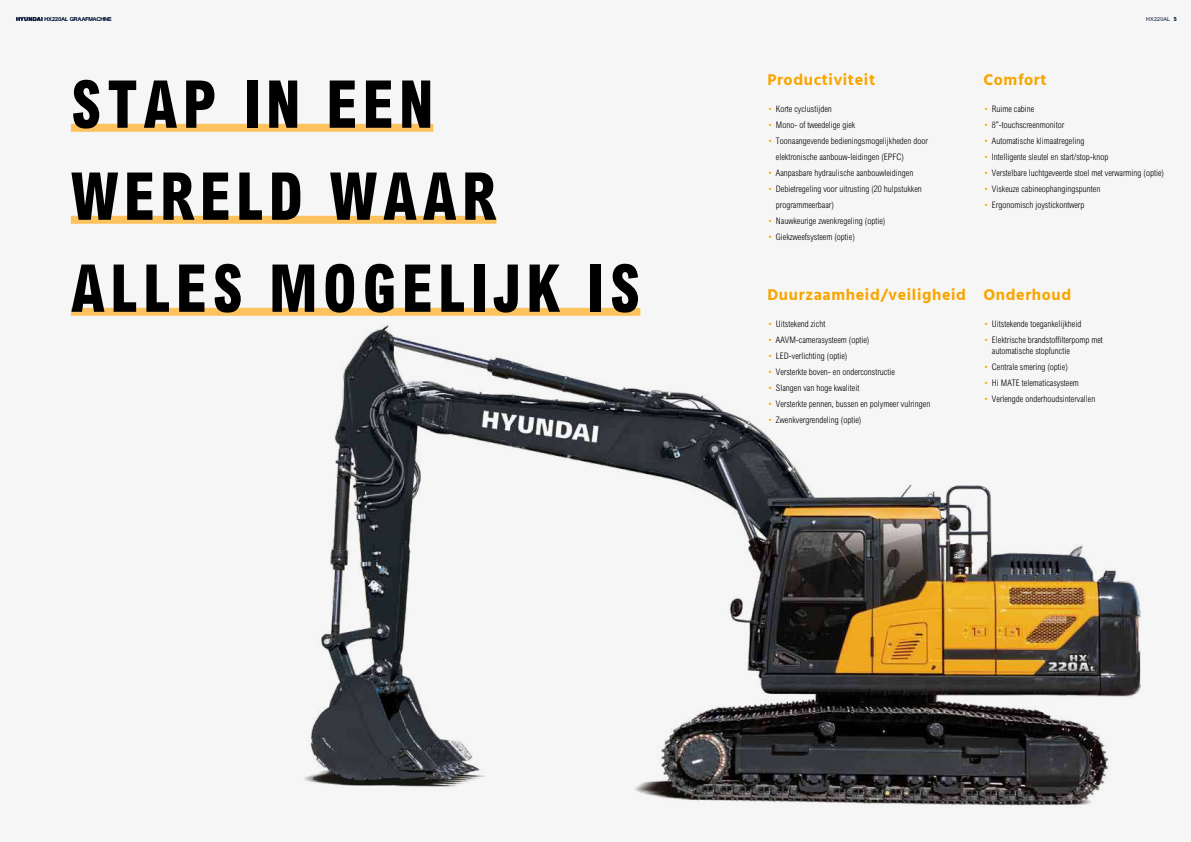
<style>
.page{position:relative;width:1191px;height:842px;background:#f7f6f7}
.page>*{position:absolute;margin:0;border:0;box-sizing:border-box;transform-origin:0 0}
.t1{font:800 condensed 66px/92px "Arial";letter-spacing:.09em;color:#000;scale:.93 1}
.t2{font:700 16px "Hind";letter-spacing:.04em;color:#f7a600}
.t3{font:300 condensed 9px/16px "Arial";color:#000}
.t4{font:6px "Arial MT Light";letter-spacing:.02em;color:#001437}
.s1{font-family:"Hind";font-weight:700}
.s2{color:#f7a600}
</style>
<div class="page">
<img style="left:283px;top:307px;width:858px;height:499px">
<div style="left:71px;top:124px;width:362px;height:8px;background:#fbc25e"></div>
<div style="left:71px;top:216px;width:425px;height:8px;background:#fbc25e"></div>
<div style="left:71px;top:308px;width:569px;height:8px;background:#fbc25e"></div>
<p class="t4" style="left:16px;top:16px;width:97px"><span class="s1">HYUNDAI</span> HX220AL GRAAFMACHINE</p>
<p class="t4" style="left:1146px;top:16px;width:32px">HX220AL <span class="s1">5</span></p>
<h1 class="t1" style="left:71px;top:57px;width:614px">STAP IN EEN<br>WERELD WAAR<br>ALLES MOGELIJK IS</h1>
<h2 class="t2" style="left:767px;top:70px;width:109px">Productiviteit</h2>
<p class="t3" style="left:767px;top:101px;width:66px"><span class="s2">•</span> Korte cyclustijden</p>
<p class="t3" style="left:767px;top:117px;width:89px"><span class="s2">•</span> Mono- of tweedelige giek</p>
<p class="t3" style="left:776px;top:133px;width:153px;text-indent:-9px"><span class="s2">•</span> Toonaangevende bedieningsmogelijkheden door elektronische aanbouw-leidingen (EPFC)</p>
<p class="t3" style="left:767px;top:165px;width:147px"><span class="s2">•</span> Aanpasbare hydraulische aanbouwleidingen</p>
<p class="t3" style="left:776px;top:181px;width:147px;text-indent:-9px"><span class="s2">•</span> Debietregeling voor uitrusting (20 hulpstukken programmeerbaar)</p>
<p class="t3" style="left:767px;top:213px;width:119px"><span class="s2">•</span> Nauwkeurige zwenkregeling (optie)</p>
<p class="t3" style="left:767px;top:229px;width:89px"><span class="s2">•</span> Giekzweefsysteem (optie)</p>
<h2 class="t2" style="left:767px;top:285px;width:200px">Duurzaamheid/veiligheid</h2>
<p class="t3" style="left:767px;top:316px;width:59px"><span class="s2">•</span> Uitstekend zicht</p>
<p class="t3" style="left:767px;top:332px;width:104px"><span class="s2">•</span> AAVM-camerasysteem (optie)</p>
<p class="t3" style="left:767px;top:348px;width:81px"><span class="s2">•</span> LED-verlichting (optie)</p>
<p class="t3" style="left:767px;top:364px;width:129px"><span class="s2">•</span> Versterkte boven- en onderconstructie</p>
<p class="t3" style="left:767px;top:380px;width:93px"><span class="s2">•</span> Slangen van hoge kwaliteit</p>
<p class="t3" style="left:767px;top:396px;width:164px"><span class="s2">•</span> Versterkte pennen, bussen en polymeer vulringen</p>
<p class="t3" style="left:767px;top:412px;width:95px"><span class="s2">•</span> Zwenkvergrendeling (optie)</p>
<h2 class="t2" style="left:983px;top:70px;width:65px">Comfort</h2>
<p class="t3" style="left:983px;top:101px;width:52px"><span class="s2">•</span> Ruime cabine</p>
<p class="t3" style="left:983px;top:117px;width:82px"><span class="s2">•</span> 8”-touchscreenmonitor</p>
<p class="t3" style="left:983px;top:133px;width:102px"><span class="s2">•</span> Automatische klimaatregeling</p>
<p class="t3" style="left:983px;top:149px;width:126px"><span class="s2">•</span> Intelligente sleutel en start/stop-knop</p>
<p class="t3" style="left:983px;top:165px;width:182px"><span class="s2">•</span> Verstelbare luchtgeveerde stoel met verwarming (optie)</p>
<p class="t3" style="left:983px;top:181px;width:118px"><span class="s2">•</span> Viskeuze cabineophangingspunten</p>
<p class="t3" style="left:983px;top:197px;width:102px"><span class="s2">•</span> Ergonomisch joystickontwerp</p>
<h2 class="t2" style="left:983px;top:285px;width:89px">Onderhoud</h2>
<p class="t3" style="left:983px;top:316px;width:99px"><span class="s2">•</span> Uitstekende toegankelijkheid</p>
<p class="t3" style="left:992px;top:334px;width:112px;line-height:11px;text-indent:-9px"><span class="s2">•</span> Elektrische brandstoffilterpomp met automatische stopfunctie</p>
<p class="t3" style="left:983px;top:359px;width:86px"><span class="s2">•</span> Centrale smering (optie)</p>
<p class="t3" style="left:983px;top:375px;width:97px"><span class="s2">•</span> Hi MATE telematicasysteem</p>
<p class="t3" style="left:983px;top:391px;width:113px"><span class="s2">•</span> Verlengde onderhoudsintervallen</p>
</div>
